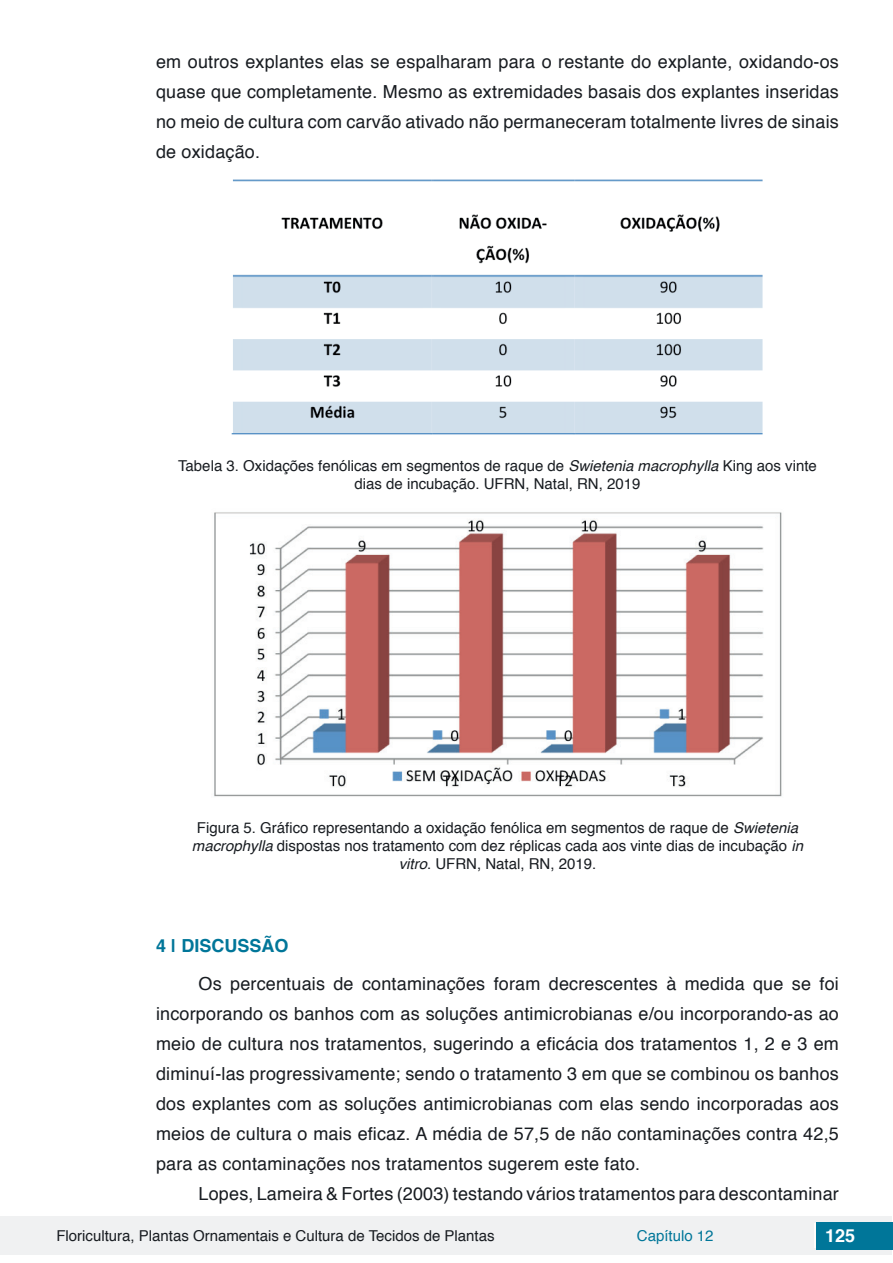
<style>
.page{position:relative;width:893px;height:1263px;background:#fff}
.page>*{position:absolute;margin:0;border:0;box-sizing:border-box;transform-origin:0 0}
.t1{font:18px/30px "Helvetica";letter-spacing:.01em;color:#181c21;text-align:justify}
.t2{font:700 18px "Helvetica";color:#007699}
.t3{font:700 18px "Helvetica";color:#fff}
.t4{font:15px/18px "Helvetica";color:#181c21;text-align:center}
.t5{font:15px "Helvetica";color:#007699}
.s1{font-style:italic}
</style>
<div class="page">
<div style="left:1px;top:1216px;width:891px;height:38px;background:#f0f1f2"></div>
<div style="left:816px;top:1222px;width:77px;height:27px;background:#007699"></div>
<svg style="left:815px;top:1224px;width:1px;height:24px"></svg>
<img style="left:231px;top:179px;width:532px;height:256px">
<img style="left:214px;top:512px;width:568px;height:285px">
<p class="t1" style="left:156px;top:47px;width:684px">em outros explantes elas se espalharam para o restante do explante, oxidando-os quase que completamente. Mesmo as extremidades basais dos explantes inseridas no meio de cultura com carvão ativado não permaneceram totalmente livres de sinais de oxidação.</p>
<p class="t4" style="left:178px;top:457px;width:640px">Tabela 3. Oxidações fenólicas em segmentos de raque de <span class="s1">Swietenia macrophylla</span> King aos vinte dias de incubação. UFRN, Natal, RN, 2019</p>
<p class="t4" style="left:192px;top:819px;width:613px">Figura 5. Gráfico representando a oxidação fenólica em segmentos de raque de <span class="s1">Swietenia macrophylla</span> dispostas nos tratamento com dez réplicas cada aos vinte dias de incubação <span class="s1">in vitro</span>. UFRN, Natal, RN, 2019.</p>
<p class="t2" style="left:156px;top:931px;width:134px">4 | DISCUSSÃO</p>
<p class="t1" style="left:156px;top:969px;width:684px;text-indent:43px">Os percentuais de contaminações foram decrescentes à medida que se foi incorporando os banhos com as soluções antimicrobianas e/ou incorporando-as ao meio de cultura nos tratamentos, sugerindo a eficácia dos tratamentos 1, 2 e 3 em diminuí-las progressivamente; sendo o tratamento 3 em que se combinou os banhos dos explantes com as soluções antimicrobianas com elas sendo incorporadas aos meios de cultura o mais eficaz. A média de 57,5 de não contaminações contra 42,5 para as contaminações nos tratamentos sugerem este fato.</p>
<p class="t1" style="left:199px;top:1179px;width:642px">Lopes, Lameira &amp; Fortes (2003) testando vários tratamentos para descontaminar</p>
<p class="t4" style="left:56px;top:1227px;width:440px">Floricultura, Plantas Ornamentais e Cultura de Tecidos de Plantas</p>
<p class="t5" style="left:637px;top:1224px;width:78px">Capítulo 12</p>
<p class="t3" style="left:825px;top:1221px;width:32px">125</p>
</div>
